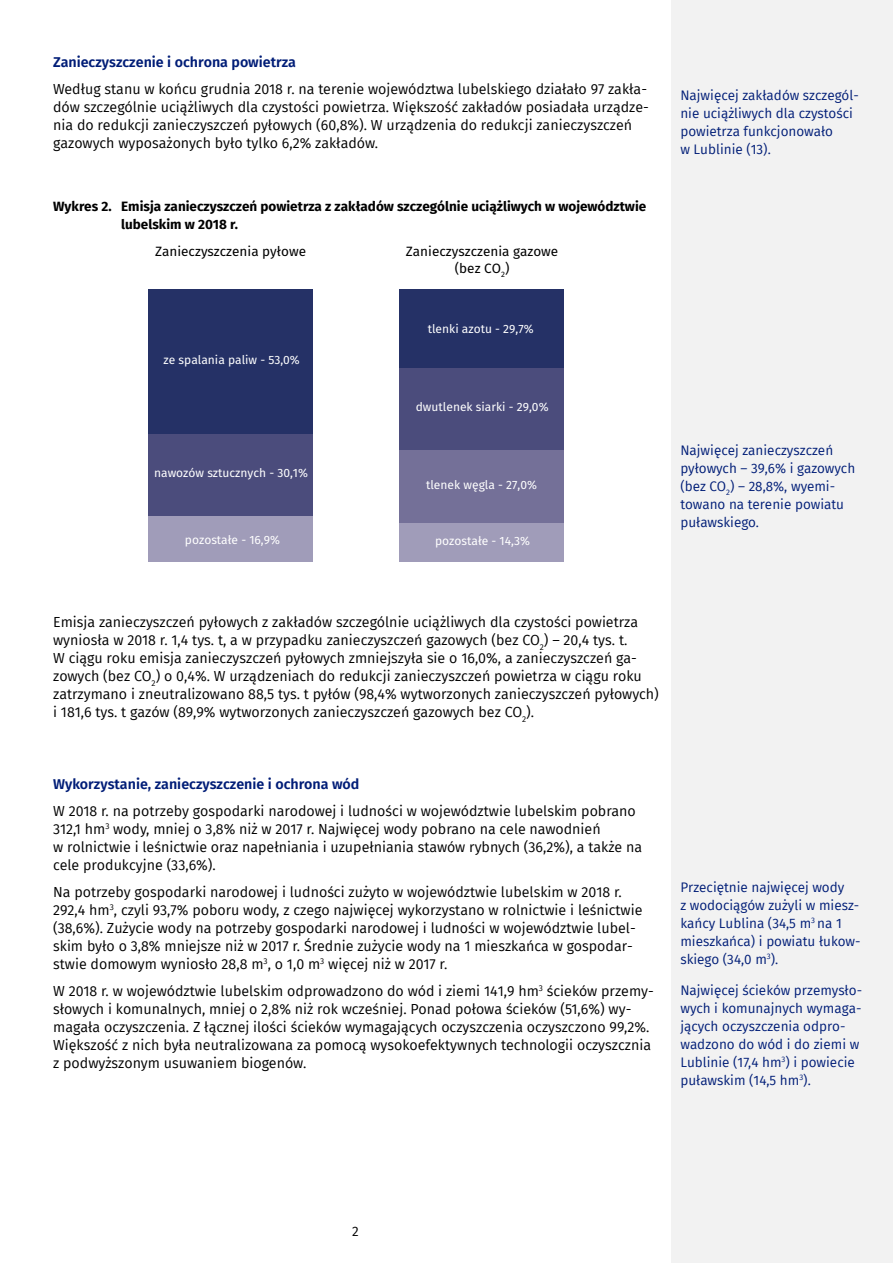
<style>
.page{position:relative;width:893px;height:1263px;background:#fff}
.page>*{position:absolute;margin:0;border:0;box-sizing:border-box;transform-origin:0 0}
.t1{font:14.25px/18px "Fira Sans";color:#000}
.t2{font:600 14.25px "Fira Sans";color:#001d77}
.t3{font:13.5px/18px "Fira Sans";color:#001d77}
.t4{font:700 13.5px/18px "Fira Sans";color:#000}
.t5{font:13.5px/16.2px "Fira Sans";color:#000;text-align:center}
.t6{font:13.5px "Fira Sans";color:#000}
.t7{font:12px "Fira Sans";color:#fff}
</style>
<div class="page">
<div style="left:672px;top:0;width:221px;height:1263px;background:#f2f2f2"></div>
<div style="left:399px;top:290px;width:165px;height:79px;background:#253166"></div>
<div style="left:399px;top:523px;width:165px;height:39px;background:#a09cb9"></div>
<div style="left:399px;top:449px;width:165px;height:74px;background:#747098"></div>
<div style="left:399px;top:368px;width:165px;height:81px;background:#4b4c7c"></div>
<div style="left:148px;top:538px;width:165px;height:24px;background:#a09cb9"></div>
<div style="left:148px;top:515px;width:165px;height:23px;background:#a09cb9"></div>
<div style="left:148px;top:433px;width:165px;height:82px;background:#4b4c7c"></div>
<div style="left:148px;top:289px;width:165px;height:144px;background:#253166"></div>
<p class="t2" style="left:53px;top:51px;width:244px">Zanieczyszczenie i ochrona powietrza</p>
<p class="t1" style="left:53px;top:80px;width:597px">Według stanu w końcu grudnia 2018 r. na terenie województwa lubelskiego działało 97 zakła&shy;dów szczególnie uciążliwych dla czystości powietrza. Większość zakładów posiadała urządze&shy;nia do redukcji zanieczyszczeń pyłowych (60,8%). W urządzenia do redukcji zanieczyszczeń gazowych wyposażonych było tylko 6,2% zakładów.</p>
<p class="t4" style="left:121px;top:197px;width:527px;text-indent:-68px">Wykres 2. Emisja zanieczyszczeń powietrza z zakładów szczególnie uciążliwych w województwie lubelskim w 2018 r.</p>
<p class="t5" style="left:155px;top:243px;width:153px">Zanieczyszczenia pyłowe</p>
<p class="t7" style="left:164px;top:351px;width:138px">ze spalania paliw - 53,0%</p>
<p class="t7" style="left:154px;top:464px;width:155px">nawozów sztucznych - 30,1%</p>
<p class="t7" style="left:185px;top:531px;width:97px">pozostałe - 16,9%</p>
<p class="t5" style="left:406px;top:243px;width:154px">Zanieczyszczenia gazowe (bez CO<sub>2</sub>)</p>
<p class="t7" style="left:428px;top:319px;width:107px">tlenki azotu - 29,7%</p>
<p class="t7" style="left:416px;top:397px;width:134px">dwutlenek siarki - 29,0%</p>
<p class="t7" style="left:426px;top:476px;width:112px">tlenek węgla - 27,0%</p>
<p class="t7" style="left:435px;top:531px;width:96px">pozostałe - 14,3%</p>
<p class="t3" style="left:680px;top:86px;width:180px">Najwięcej zakładów szczegól&shy;nie uciążliwych dla czystości powietrza funkcjonowało<br>w Lublinie (13).</p>
<p class="t3" style="left:680px;top:441px;width:176px">Najwięcej zanieczyszczeń pyłowych – 39,6% i gazowych (bez CO<sub>2</sub>) – 28,8%, wyemi&shy;towano na terenie powiatu puławskiego.</p>
<p class="t1" style="left:53px;top:613px;width:607px">Emisja zanieczyszczeń pyłowych z zakładów szczególnie uciążliwych dla czystości powietrza wyniosła w 2018 r. 1,4 tys. t, a w przypadku zanieczyszczeń gazowych (bez CO<sub>2</sub>) – 20,4 tys. t.<br>W ciągu roku emisja zanieczyszczeń pyłowych zmniejszyła sie o 16,0%, a zanieczyszczeń ga&shy;zowych (bez CO<sub>2</sub>) o 0,4%. W urządzeniach do redukcji zanieczyszczeń powietrza w ciągu roku zatrzymano i zneutralizowano 88,5 tys. t pyłów (98,4% wytworzonych zanieczyszczeń pyłowych) i 181,6 tys. t gazów (89,9% wytworzonych zanieczyszczeń gazowych bez CO<sub>2</sub>).</p>
<p class="t2" style="left:53px;top:772px;width:308px">Wykorzystanie, zanieczyszczenie i ochrona wód</p>
<p class="t1" style="left:53px;top:802px;width:591px">W 2018 r. na potrzeby gospodarki narodowej i ludności w województwie lubelskim pobrano 312,1 hm<sup>3</sup> wody, mniej o 3,8% niż w 2017 r. Najwięcej wody pobrano na cele nawodnień<br>w rolnictwie i leśnictwie oraz napełniania i uzupełniania stawów rybnych (36,2%), a także na cele produkcyjne (33,6%).</p>
<p class="t1" style="left:53px;top:883px;width:591px">Na potrzeby gospodarki narodowej i ludności zużyto w województwie lubelskim w 2018 r.<br>292,4 hm<sup>3</sup>, czyli 93,7% poboru wody, z czego najwięcej wykorzystano w rolnictwie i leśnictwie (38,6%). Zużycie wody na potrzeby gospodarki narodowej i ludności w województwie lubel&shy;skim było o 3,8% mniejsze niż w 2017 r. Średnie zużycie wody na 1 mieszkańca w gospodar&shy;stwie domowym wyniosło 28,8 m<sup>3</sup>, o 1,0 m<sup>3</sup> więcej niż w 2017 r.</p>
<p class="t1" style="left:53px;top:982px;width:602px">W 2018 r. w województwie lubelskim odprowadzono do wód i ziemi 141,9 hm<sup>3</sup> ścieków przemy&shy;słowych i komunalnych, mniej o 2,8% niż rok wcześniej. Ponad połowa ścieków (51,6%) wy&shy;magała oczyszczenia. Z łącznej ilości ścieków wymagających oczyszczenia oczyszczono 99,2%.<br>Większość z nich była neutralizowana za pomocą wysokoefektywnych technologii oczyszcznia z podwyższonym usuwaniem biogenów.</p>
<p class="t3" style="left:680px;top:878px;width:182px">Przeciętnie najwięcej wody<br>z wodociągów zużyli w miesz&shy;kańcy Lublina (34,5 m<sup>3</sup> na 1 mieszkańca) i powiatu łukow&shy;skiego (34,0 m<sup>3</sup>).</p>
<p class="t3" style="left:680px;top:981px;width:183px">Najwięcej ścieków przemysło&shy;wych i komunajnych wymaga&shy;jących oczyszczenia odpro&shy;wadzono do wód i do ziemi w<br>Lublinie (17,4 hm<sup>3</sup>) i powiecie puławskim (14,5 hm<sup>3</sup>).</p>
<p class="t6" style="left:352px;top:1221px;width:8px">2</p>
</div>
